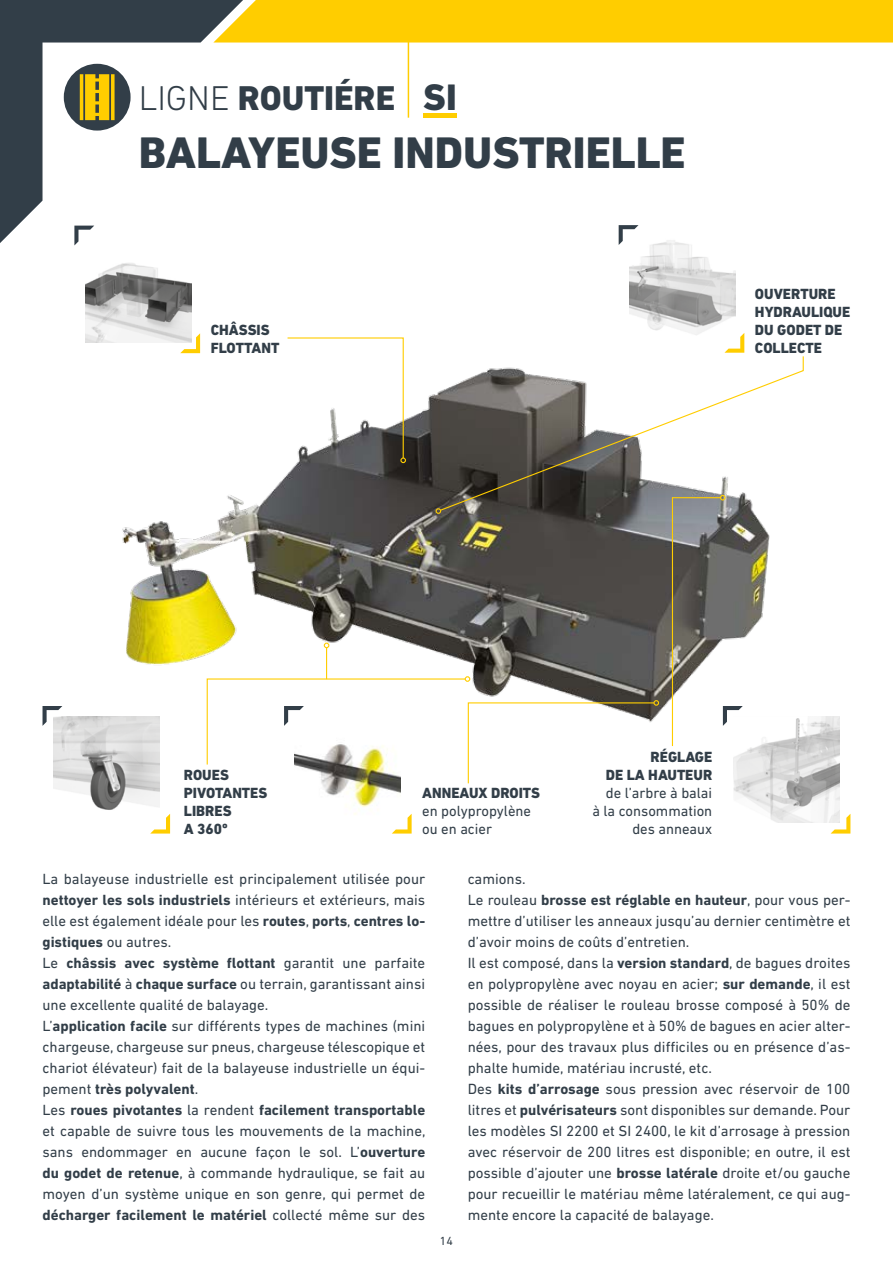
<style>
.page{position:relative;width:893px;height:1263px;background:#fff}
.page>*{position:absolute;margin:0;border:0;box-sizing:border-box;transform-origin:0 0}
.t1{font:800 45px "DIN Next LT Pro";color:#323e48}
.t2{font:800 37.5px "DIN Next LT Pro";color:#323e48}
.t3{font:800 34.95px "DIN Next LT Pro";color:#323e48}
.t4{font:15px/21px "DIN Next LT Pro";color:#323e48}
.t5{font:800 15px/18px "DIN Next LT Pro";color:#323e48}
.t6{font:12px "DIN Next LT Pro";color:#323e48}
.s1{font-weight:300}
.s2{font-weight:700}
</style>
<div class="page">
<svg style="left:0;top:0;width:213px;height:243px"></svg>
<div style="left:213px;top:0;width:680px;height:43px;background:#ffcd00"></div>
<div style="left:423px;top:113px;width:34px;height:5px;background:#ffcd00"></div>
<hr style="left:408px;top:26px;width:1px;height:92px;background:#ffcd00">
<div style="left:64px;top:64px;width:67px;height:67px;background:#323e48;border-radius:50%"></div>
<svg style="left:80px;top:74px;width:35px;height:46px;background:#d7b10d"></svg>
<img style="left:112px;top:391px;width:658px;height:338px">
<img style="left:629px;top:240px;width:107px;height:95px">
<svg style="left:724px;top:333px;width:20px;height:20px"></svg>
<svg style="left:619px;top:225px;width:19px;height:20px"></svg>
<img style="left:85px;top:236px;width:106px;height:107px">
<svg style="left:180px;top:333px;width:20px;height:20px"></svg>
<svg style="left:74px;top:226px;width:20px;height:19px"></svg>
<svg style="left:286px;top:337px;width:120px;height:126px"></svg>
<svg style="left:151px;top:814px;width:19px;height:19px"></svg>
<svg style="left:43px;top:706px;width:19px;height:20px"></svg>
<img style="left:53px;top:717px;width:106px;height:106px">
<svg style="left:831px;top:814px;width:19px;height:19px"></svg>
<img style="left:733px;top:717px;width:107px;height:106px">
<svg style="left:392px;top:814px;width:20px;height:19px"></svg>
<svg style="left:206px;top:676px;width:453px;height:108px"></svg>
<img style="left:295px;top:728px;width:106px;height:90px">
<hr style="left:326px;top:648px;width:1px;height:31px;background:#ffcd00">
<svg style="left:324px;top:643px;width:5px;height:5px"></svg>
<svg style="left:439px;top:356px;width:365px;height:156px"></svg>
<svg style="left:436px;top:508px;width:5px;height:6px"></svg>
<svg style="left:671px;top:495px;width:72px;height:252px"></svg>
<h3 class="t3" style="left:139px;top:78px;width:258px"><span class="s1">LIGNE</span> ROUTIÉRE</h3>
<h2 class="t2" style="left:423px;top:75px;width:35px">SI</h2>
<h1 class="t1" style="left:139px;top:126px;width:548px">BALAYEUSE INDUSTRIELLE</h1>
<p class="t5" style="left:211px;top:321px;width:70px">CHÂSSIS<br>FLOTTANT</p>
<p class="t5" style="left:755px;top:285px;width:97px">OUVERTURE<br>HYDRAULIQUE<br>DU GODET DE<br>COLLECTE</p>
<p class="t5" style="left:184px;top:765px;width:85px">ROUES<br>PIVOTANTES<br>LIBRES<br>A 360º</p>
<p class="t5" style="left:422px;top:784px;width:119px">ANNEAUX DROITS</p>
<p class="t4" style="left:422px;top:801px;width:110px;line-height:18px">en polypropylène ou en acier</p>
<p class="t5" style="left:606px;top:747px;width:108px;text-align:right">RÉGLAGE<br>DE LA HAUTEUR</p>
<p class="t4" style="left:592px;top:783px;width:121px;line-height:18px;text-align:right">de l’arbre à balai<br>à la consommation des anneaux</p>
<p class="t4" style="left:43px;top:868px;width:384px">La balayeuse industrielle est principalement utilisée pour <span class="s2">nettoyer les sols industriels</span> intérieurs et extérieurs, mais elle est également idéale pour les <span class="s2">routes</span>, <span class="s2">ports</span>, <span class="s2">centres lo&shy;gistiques</span> ou autres.<br>Le <span class="s2">châssis avec système flottant</span> garantit une parfaite <span class="s2">adaptabilité</span> à <span class="s2">chaque surface</span> ou terrain, garantissant ainsi une excellente qualité de balayage.<br>L’<span class="s2">application facile</span> sur différents types de machines (mini chargeuse, chargeuse sur pneus, chargeuse télescopique et chariot élévateur) fait de la balayeuse industrielle un équi&shy;pement <span class="s2">très polyvalent</span>.<br>Les <span class="s2">roues pivotantes</span> la rendent <span class="s2">facilement transportable </span>et capable de suivre tous les mouvements de la machine, sans endommager en aucune façon le sol. L’<span class="s2">ouverture du godet de retenue</span>, à commande hydraulique, se fait au moyen d’un système unique en son genre, qui permet de <span class="s2">décharger facilement le matériel</span> collecté même sur des</p>
<p class="t4" style="left:468px;top:868px;width:384px">camions.<br>Le rouleau <span class="s2">brosse est réglable en hauteur</span>, pour vous per&shy;mettre d’utiliser les anneaux jusqu’au dernier centimètre et d’avoir moins de coûts d’entretien.<br>Il est composé, dans la <span class="s2">version standard</span>, de bagues droites en polypropylène avec noyau en acier; <span class="s2">sur demande</span>, il est possible de réaliser le rouleau brosse composé à 50% de bagues en polypropylène et à 50% de bagues en acier alter&shy;nées, pour des travaux plus difficiles ou en présence d’as&shy;phalte humide, matériau incrusté, etc.<br>Des <span class="s2">kits d’arrosage</span> sous pression avec réservoir de 100 litres et <span class="s2">pulvérisateurs</span> sont disponibles sur demande. Pour les modèles SI 2200 et SI 2400, le kit d’arrosage à pression avec réservoir de 200 litres est disponible; en outre, il est possible d’ajouter une <span class="s2">brosse latérale</span> droite et/ou gauche pour recueillir le matériau même latéralement, ce qui aug&shy;mente encore la capacité de balayage.</p>
<p class="t6" style="left:440px;top:1234px;width:15px">14</p>
</div>
